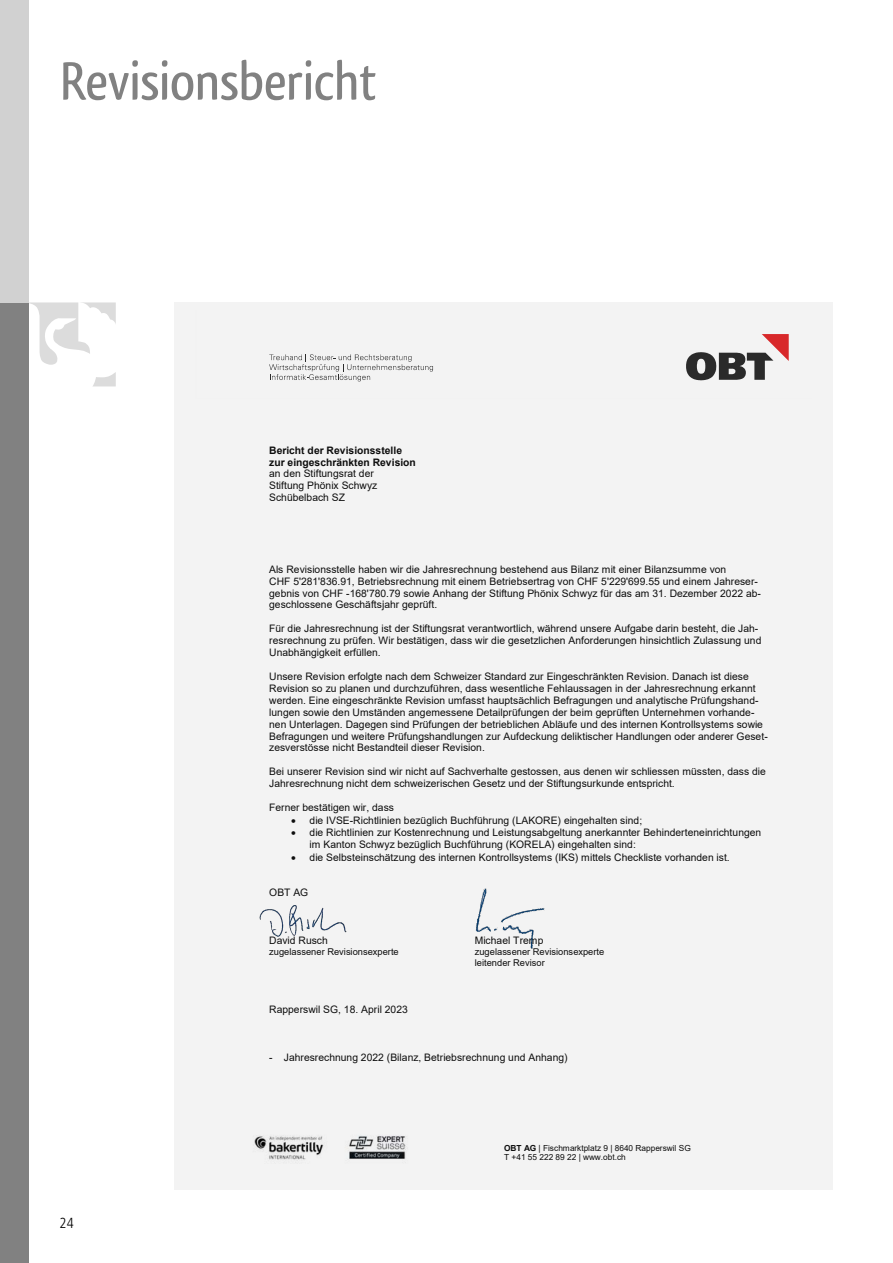
<style>
.page{position:relative;width:893px;height:1263px;background:#fff}
.page>*{position:absolute;margin:0;border:0;box-sizing:border-box;transform-origin:0 0}
.t1{font:500 56.25px "Qlassik";letter-spacing:-.005em;color:#818181}
.t2{font:300 condensed 14.55px "Frutiger LT Std";color:#000}
.t3{font:10.35px/11.9px "Arial";color:#0e0e0e}
.t4{font:700 10.35px/12px "Arial";color:#0e0e0e}
.t5{font:9.3px/10.8px "Arial";letter-spacing:.005em;color:#0e0e0e}
.t6{font:8.4px/9.4px "Arial";letter-spacing:-.005em;color:#0e0e0e}
.s1{font-weight:700}
</style>
<div class="page">
<div style="left:0;top:302px;width:29px;height:961px;background:#818181"></div>
<div style="left:0;top:0;width:29px;height:302px;background:#d1d1d1"></div>
<svg style="left:29px;top:302px;width:87px;height:63px"></svg>
<svg style="left:93px;top:372px;width:23px;height:14px"></svg>
<div style="left:175px;top:302px;width:658px;height:888px;background:#f3f3f3"></div>
<hr style="left:196px;top:398px;width:616px;height:1px;background:#fefefe">
<hr style="left:196px;top:311px;width:1px;height:88px;background:#fefefe">
<svg style="left:686px;top:334px;width:103px;height:46px"></svg>
<svg style="left:269px;top:354px;width:164px;height:27px"></svg>
<img style="left:254px;top:1136px;width:152px;height:25px">
<img style="left:476px;top:888px;width:69px;height:61px">
<img style="left:259px;top:905px;width:88px;height:32px">
<h1 class="t1" style="left:60px;top:48px;width:318px">Revisionsbericht</h1>
<p class="t4" style="left:269px;top:444px;width:148px">Bericht der Revisionsstelle zur eingeschränkten Revision</p>
<p class="t3" style="left:269px;top:468px;width:110px">an den Stiftungsrat der<br>Stiftung Phönix Schwyz<br>Schübelbach SZ</p>
<p class="t3" style="left:269px;top:563px;width:493px">Als Revisionsstelle haben wir die Jahresrechnung bestehend aus Bilanz mit einer Bilanzsumme von<br>CHF 5'281'836.91, Betriebsrechnung mit einem Betriebsertrag von CHF 5'229'699.55 und einem Jahreser&shy;gebnis von CHF -168'780.79 sowie Anhang der Stiftung Phönix Schwyz für das am 31. Dezember 2022 ab&shy;geschlossene Geschäftsjahr geprüft.</p>
<p class="t3" style="left:269px;top:622px;width:494px">Für die Jahresrechnung ist der Stiftungsrat verantwortlich, während unsere Aufgabe darin besteht, die Jah&shy;resrechnung zu prüfen. Wir bestätigen, dass wir die gesetzlichen Anforderungen hinsichtlich Zulassung und<br>Unabhängigkeit erfüllen.</p>
<p class="t3" style="left:269px;top:670px;width:500px">Unsere Revision erfolgte nach dem Schweizer Standard zur Eingeschränkten Revision. Danach ist diese Revision so zu planen und durchzuführen, dass wesentliche Fehlaussagen in der Jahresrechnung erkannt werden. Eine eingeschränkte Revision umfasst hauptsächlich Befragungen und analytische Prüfungshand&shy;lungen sowie den Umständen angemessene Detailprüfungen der beim geprüften Unternehmen vorhande&shy;nen Unterlagen. Dagegen sind Prüfungen der betrieblichen Abläufe und des internen Kontrollsystems sowie Befragungen und weitere Prüfungshandlungen zur Aufdeckung deliktischer Handlungen oder anderer Geset&shy;zesverstösse nicht Bestandteil dieser Revision.</p>
<p class="t3" style="left:269px;top:765px;width:498px">Bei unserer Revision sind wir nicht auf Sachverhalte gestossen, aus denen wir schliessen müssten, dass die<br>Jahresrechnung nicht dem schweizerischen Gesetz und der Stiftungsurkunde entspricht.</p>
<p class="t3" style="left:269px;top:801px;width:126px">Ferner bestätigen wir, dass</p>
<p class="t3" style="left:291px;top:814px;width:353px">• die IVSE-Richtlinien bezüglich Buchführung (LAKORE) eingehalten sind;</p>
<p class="t3" style="left:310px;top:827px;width:453px;text-indent:-19px">• die Richtlinien zur Kostenrechnung und Leistungsabgeltung anerkannter Behinderteneinrichtungen im Kanton Schwyz bezüglich Buchführung (KORELA) eingehalten sind:</p>
<p class="t3" style="left:291px;top:851px;width:440px">• die Selbsteinschätzung des internen Kontrollsystems (IKS) mittels Checkliste vorhanden ist.</p>
<p class="t3" style="left:269px;top:887px;width:41px">OBT AG</p>
<p class="t3" style="left:269px;top:934px;width:60px">David Rusch</p>
<p class="t3" style="left:475px;top:934px;width:70px">Michael Tremp</p>
<p class="t5" style="left:269px;top:946px;width:131px">zugelassener Revisionsexperte</p>
<p class="t5" style="left:475px;top:946px;width:131px">zugelassener Revisionsexperte leitender Revisor</p>
<p class="t3" style="left:269px;top:1003px;width:140px">Rapperswil SG, 18. April 2023</p>
<p class="t3" style="left:269px;top:1051px;width:300px">- Jahresrechnung 2022 (Bilanz, Betriebsrechnung und Anhang)</p>
<h2 class="t2" style="left:60px;top:1215px;width:16px">24</h2>
<p class="t6" style="left:504px;top:1143px;width:188px"><span class="s1">OBT AG</span> | Fischmarktplatz 9 | 8640 Rapperswil SG<br>T +41 55 222 89 22 | www.obt.ch</p>
</div>
